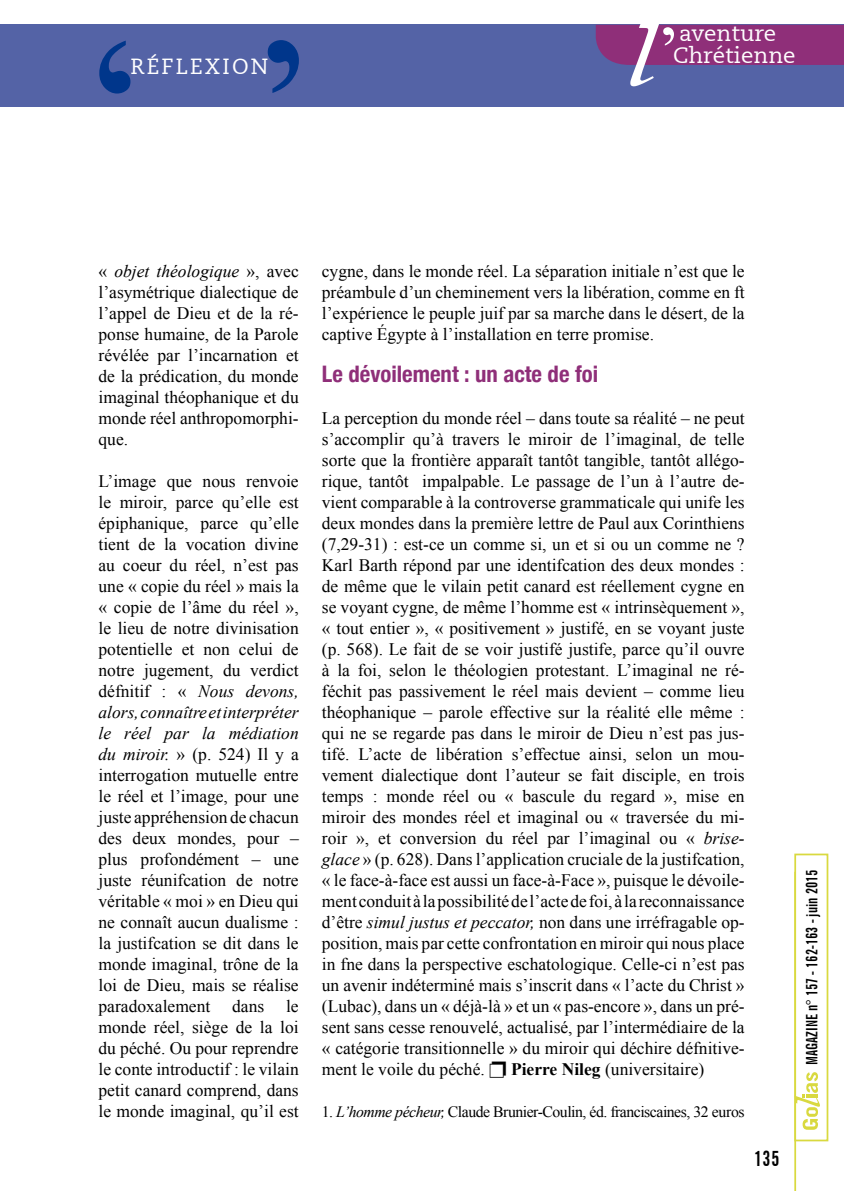
<style>
.page{position:relative;width:844px;height:1191px;background:#fff}
.page>*{position:absolute;margin:0;border:0;box-sizing:border-box;transform-origin:0 0}
.t1{font:700 condensed 22.75px "Helvetica 77";color:#8f2f79}
.t2{font:22.4px/22.4px "PMN Caecilia 55 Roman";color:#fff}
.t3{font:21.88px "PMN Caecilia 55 Roman";letter-spacing:.1em;color:#fff}
.t4{font:700 extra-condensed 21px "News Gothic BT";color:#000}
.t5{font:17.5px/21px "Times New Roman";color:#000;text-align:justify}
.t6{font:15.75px "Times New Roman";letter-spacing:-.03em;color:#000}
.t7{font:700 extra-condensed 15.75px "News Gothic BT";color:#000}
.s1{font-style:italic}
.s2{font-weight:700}
</style>
<div class="page">
<div style="left:1px;top:25px;width:842px;height:82px;background:#5463a6"></div>
<svg style="left:595px;top:24px;width:248px;height:62px"></svg>
<svg style="left:268px;top:40px;width:31px;height:53px"></svg>
<svg style="left:99px;top:41px;width:31px;height:53px"></svg>
<hr style="left:794px;top:871px;width:1px;height:320px;background:#d9d93f">
<div style="left:794px;top:853px;width:34px;height:288px;background:#fff;border:2px solid #d9d93f"></div>
<svg style="left:794px;top:1072px;width:25px;height:57px"></svg>
<p class="t3" style="left:130px;top:54px;width:139px">Réflexion</p>
<p class="t2" style="left:673px;top:23px;width:124px">aventure<br>Chrétienne</p>
<p class="t5" style="left:98px;top:260px;width:202px">« <span class="s1">objet théologique</span> », avec l’asymétrique dialectique de l’appel de Dieu et de la ré&shy;ponse humaine, de la Parole révélée par l’incarnation et de la prédication, du monde imaginal théophanique et du monde réel anthropomorphi&shy;que.</p>
<p class="t5" style="left:98px;top:470px;width:202px">L’image que nous renvoie le miroir, parce qu’elle est épiphanique, parce qu’elle tient de la vocation divine au coeur du réel, n’est pas une « copie du réel » mais la « copie de l’âme du réel », le lieu de notre divinisation potentielle et non celui de notre jugement, du verdict défnitif : « <span class="s1">Nous devons, alors, connaître et interpréter le réel par la médiation du miroir.</span> » (p. 524) Il y a interrogation mutuelle entre le réel et l’image, pour une juste appréhension de chacun des deux mondes, pour – plus profondément – une juste réunifcation de notre véritable « moi » en Dieu qui ne connaît aucun dualisme : la justifcation se dit dans le monde imaginal, trône de la loi de Dieu, mais se réalise paradoxalement dans le monde réel, siège de la loi du péché. Ou pour reprendre le conte introductif : le vilain petit canard comprend, dans le monde imaginal, qu’il est</p>
<p class="t5" style="left:322px;top:260px;width:424px">cygne, dans le monde réel. La séparation initiale n’est que le préambule d’un cheminement vers la libération, comme en ft l’expérience le peuple juif par sa marche dans le désert, de la captive Égypte à l’installation en terre promise.</p>
<h1 class="t1" style="left:322px;top:360px;width:278px">Le dévoilement : un acte de foi</h1>
<p class="t5" style="left:322px;top:407px;width:424px">La perception du monde réel – dans toute sa réalité – ne peut s’accomplir qu’à travers le miroir de l’imaginal, de telle sorte que la frontière apparaît tantôt tangible, tantôt allégo&shy;rique, tantôt impalpable. Le passage de l’un à l’autre de&shy;vient comparable à la controverse grammaticale qui unife les deux mondes dans la première lettre de Paul aux Corinthiens (7,29-31) : est-ce un comme si, un et si ou un comme ne ?<br>Karl Barth répond par une identifcation des deux mondes : de même que le vilain petit canard est réellement cygne en se voyant cygne, de même l’homme est « intrinsèquement », « tout entier », « positivement » justifé, en se voyant juste (p. 568). Le fait de se voir justifé justife, parce qu’il ouvre à la foi, selon le théologien protestant. L’imaginal ne ré&shy;féchit pas passivement le réel mais devient – comme lieu théophanique – parole effective sur la réalité elle même : qui ne se regarde pas dans le miroir de Dieu n’est pas jus&shy;tifé. L’acte de libération s’effectue ainsi, selon un mou&shy;vement dialectique dont l’auteur se fait disciple, en trois temps : monde réel ou « bascule du regard », mise en miroir des mondes réel et imaginal ou « traversée du mi&shy;roir », et conversion du réel par l’imaginal ou « <span class="s1">brise&shy;glace</span> » (p. 628). Dans l’application cruciale de la justifcation, « le face-à-face est aussi un face-à-Face », puisque le dévoile&shy;ment conduit à la possibilité de l’acte de foi, à la reconnaissance d’être <span class="s1">simul justus et peccator,</span> non dans une irréfragable op&shy;position, mais par cette confrontation en miroir qui nous place in fne dans la perspective eschatologique. Celle-ci n’est pas un avenir indéterminé mais s’inscrit dans « l’acte du Christ » (Lubac), dans un « déjà-là » et un « pas-encore », dans un pré&shy;sent sans cesse renouvelé, actualisé, par l’intermédiaire de la « catégorie transitionnelle » du miroir qui déchire défnitive&shy;ment le voile du péché.</p>
<p class="t5" style="left:511px;top:1058px;width:195px"><span class="s2">Pierre Nileg</span> (universitaire)</p>
<p class="t6" style="left:322px;top:1101px;width:424px">1. <span class="s1">L’homme pécheur,</span> Claude Brunier-Coulin, éd. franciscaines, 32 euros</p>
<p class="t4" style="left:754px;top:1145px;width:27px">135</p>
<p class="t7" style="left:802px;top:1064px;width:197px;rotate:-90deg">Magazine n° 157 - 162-163 - juin 2015</p>
</div>
